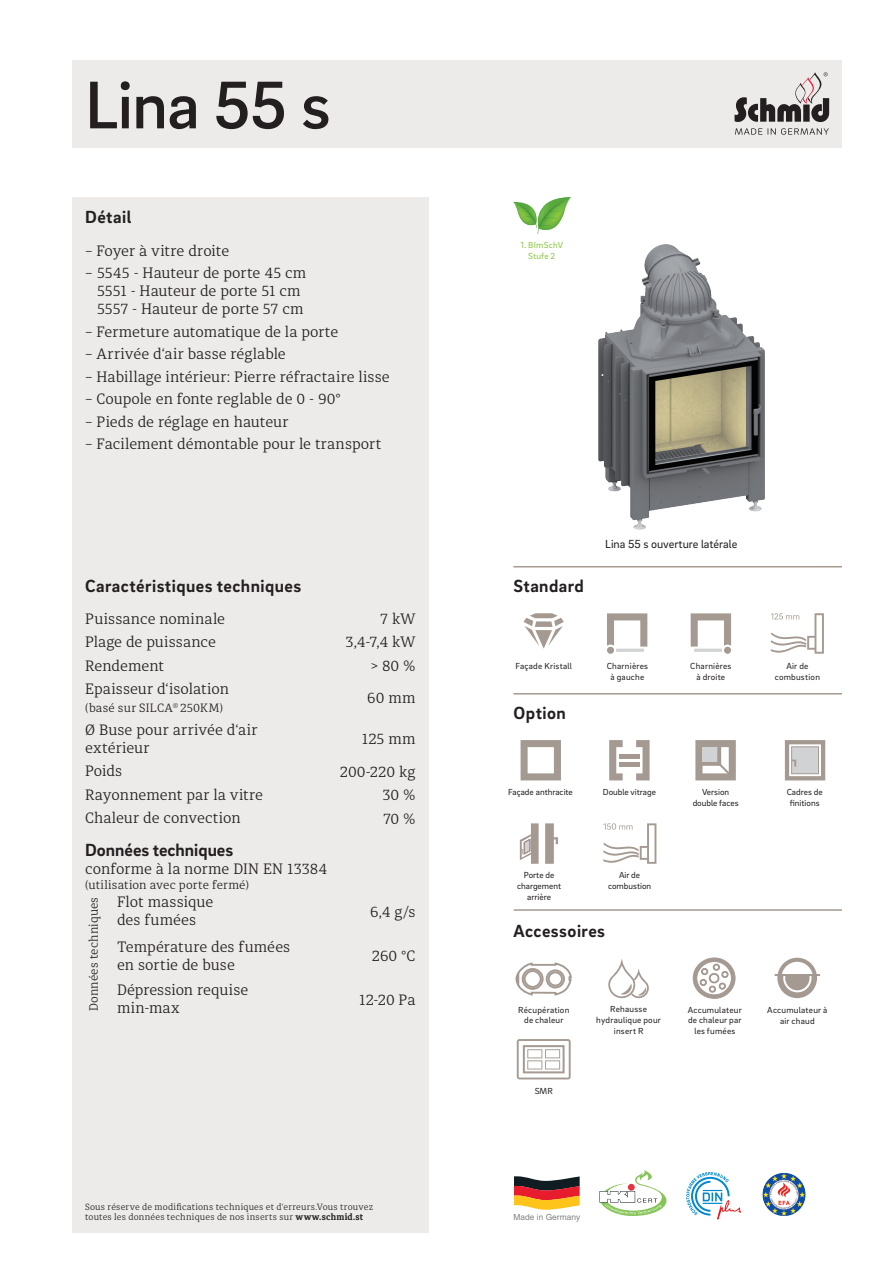
<style>
.page{position:relative;width:893px;height:1263px;background:#fff}
.page>*{position:absolute;margin:0;border:0;box-sizing:border-box;transform-origin:0 0}
.t1{font:500 69px "Brix Sans";letter-spacing:-.01em;color:#231f20}
.t2{font:700 18px "Brix Sans";letter-spacing:.025em;color:#231f20}
.t3{font:700 18px "Brix Sans";color:#231f20}
.t4{font:300 15px/18px "Diaria Pro";color:#231f20}
.t5{font:300 12px "Diaria Pro";letter-spacing:.01em;color:#231f20}
.t6{font:12px "Brix Sans";color:#231f20}
.t7{font:9px/10.8px "Brix Sans";letter-spacing:.025em;color:#231f20;text-align:center}
.t8{font:300 9px/10.8px "Diaria Pro";letter-spacing:.02em;color:#231f20}
.t9{font:9px/10.8px "Brix Sans";color:#231f20;text-align:center}
.t10{font:9px/10.8px "Brix Sans";letter-spacing:.025em;color:#8bc63e;text-align:center}
.t11{font:8.4px "Helvetica LT Std";color:#808285}
.s1{font-weight:700}
</style>
<div class="page">
<div style="left:72px;top:60px;width:770px;height:87px;background:#edebe9"></div>
<div style="left:72px;top:198px;width:356px;height:1035px;background:#edebe9"></div>
<svg style="left:686px;top:1172px;width:55px;height:48px"></svg>
<img style="left:763px;top:1173px;width:21px;height:15px">
<svg style="left:514px;top:1176px;width:66px;height:34px;background:#b57046"></svg>
<svg style="left:599px;top:1170px;width:67px;height:46px"></svg>
<svg style="left:735px;top:72px;width:94px;height:50px"></svg>
<svg style="left:735px;top:128px;width:94px;height:7px"></svg>
<img style="left:513px;top:198px;width:57px;height:36px">
<img style="left:598px;top:244px;width:167px;height:285px">
<svg style="left:523px;top:613px;width:41px;height:36px"></svg>
<svg style="left:771px;top:613px;width:53px;height:41px"></svg>
<svg style="left:521px;top:740px;width:40px;height:40px"></svg>
<svg style="left:517px;top:1039px;width:54px;height:40px"></svg>
<svg style="left:785px;top:740px;width:40px;height:40px"></svg>
<div style="left:791px;top:746px;width:28px;height:28px;border:1px solid #a59a92"></div>
<svg style="left:520px;top:823px;width:19px;height:41px"></svg>
<svg style="left:545px;top:823px;width:13px;height:41px"></svg>
<svg style="left:636px;top:740px;width:14px;height:40px"></svg>
<svg style="left:609px;top:740px;width:14px;height:40px"></svg>
<hr style="left:619px;top:754px;width:20px;height:4px;background:#a59a92">
<hr style="left:619px;top:762px;width:20px;height:4px;background:#a59a92">
<svg style="left:603px;top:823px;width:53px;height:41px"></svg>
<svg style="left:695px;top:740px;width:41px;height:40px"></svg>
<svg style="left:691px;top:613px;width:40px;height:39px"></svg>
<div style="left:724px;top:647px;width:7px;height:7px;background:#a59a92;border-radius:50%"></div>
<svg style="left:607px;top:613px;width:40px;height:39px"></svg>
<div style="left:607px;top:647px;width:7px;height:7px;background:#a59a92;border-radius:50%"></div>
<svg style="left:608px;top:959px;width:41px;height:39px"></svg>
<svg style="left:693px;top:957px;width:42px;height:42px"></svg>
<svg style="left:515px;top:962px;width:57px;height:34px"></svg>
<svg style="left:775px;top:958px;width:45px;height:40px"></svg>
<hr style="left:513px;top:566px;width:329px;height:1px;background:#a59a92">
<hr style="left:514px;top:909px;width:328px;height:2px;background:#a59a92">
<hr style="left:513px;top:693px;width:329px;height:1px;background:#a59a92">
<h1 class="t1" style="left:85px;top:60px;width:247px">Lina 55 s</h1>
<p class="t2" style="left:85px;top:205px;width:48px">Détail</p>
<p class="t4" style="left:85px;top:242px;width:146px">– Foyer à vitre droite</p>
<p class="t4" style="left:97px;top:264px;width:211px;text-indent:-12px">– 5545 - Hauteur de porte 45 cm<br>5551 - Hauteur de porte 51 cm<br>5557 - Hauteur de porte 57 cm</p>
<p class="t4" style="left:85px;top:323px;width:255px">– Fermeture automatique de la porte</p>
<p class="t4" style="left:85px;top:345px;width:202px">– Arrivée d‘air basse réglable</p>
<p class="t4" style="left:85px;top:368px;width:306px">– Habillage intérieur: Pierre réfractaire lisse</p>
<p class="t4" style="left:85px;top:390px;width:257px">– Coupole en fonte reglable de 0 - 90°</p>
<p class="t4" style="left:85px;top:413px;width:205px">– Pieds de réglage en hauteur</p>
<p class="t4" style="left:85px;top:435px;width:298px">– Facilement démontable pour le transport</p>
<p class="t2" style="left:85px;top:574px;width:218px">Caractéristiques techniques</p>
<p class="t4" style="left:85px;top:607px;width:145px;line-height:23.4px">Puissance nominale<br>Plage de puissance<br>Rendement<br>Epaisseur d‘isolation</p>
<p class="t5" style="left:85px;top:700px;width:139px">(basé sur SILCA<sup>®</sup> 250KM)</p>
<p class="t4" style="left:85px;top:721px;width:174px">Ø Buse pour arrivée d‘air extérieur</p>
<p class="t4" style="left:85px;top:759px;width:180px;line-height:23.2px">Poids<br>Rayonnement par la vitre<br>Chaleur de convection</p>
<p class="t3" style="left:85px;top:838px;width:150px">Données techniques</p>
<p class="t4" style="left:85px;top:860px;width:243px">conforme à la norme DIN EN 13384</p>
<p class="t5" style="left:85px;top:877px;width:165px">(utilisation avec porte fermé)</p>
<p class="t5" style="left:87px;top:1011px;width:116px;rotate:-90deg">Données techniques</p>
<p class="t4" style="left:117px;top:893px;width:98px">Flot massique des fumées</p>
<p class="t4" style="left:117px;top:937px;width:175px">Température des fumées en sortie de buse</p>
<p class="t4" style="left:117px;top:980px;width:133px">Dépression requise min-max</p>
<p class="t4" style="left:346px;top:607px;width:71px;line-height:23.4px;text-align:right">7 kW<br>3,4-7,4 kW &gt; 80 %</p>
<p class="t4" style="left:367px;top:689px;width:50px">60 mm</p>
<p class="t4" style="left:340px;top:723px;width:77px;line-height:32.7px;text-align:right">125 mm<br>200-220 kg</p>
<p class="t4" style="left:382px;top:784px;width:35px;line-height:23.2px">30 %<br>70 %</p>
<p class="t4" style="left:370px;top:903px;width:47px">6,4 g/s</p>
<p class="t4" style="left:372px;top:947px;width:45px">260 °C</p>
<p class="t4" style="left:359px;top:990px;width:58px">12-20 Pa</p>
<p class="t8" style="left:85px;top:1201px;width:290px">Sous réserve de modifications techniques et d‘erreurs.Vous trouvez toutes les données techniques de nos inserts sur <span class="s1">www.schmid.st</span></p>
<p class="t10" style="left:520px;top:239px;width:44px">1. BImSchV<br>Stufe 2</p>
<p class="t2" style="left:513px;top:574px;width:72px">Standard</p>
<p class="t6" style="left:605px;top:537px;width:134px">Lina 55 s ouverture latérale</p>
<p class="t7" style="left:607px;top:660px;width:43px">Charnières à gauche</p>
<p class="t7" style="left:690px;top:660px;width:43px">Charnières à droite</p>
<p class="t7" style="left:515px;top:661px;width:58px">Façade Kristall</p>
<p class="t7" style="left:775px;top:661px;width:47px">Air de combustion</p>
<p class="t2" style="left:514px;top:701px;width:54px">Option</p>
<p class="t9" style="left:508px;top:786px;width:66px">Façade anthracite</p>
<p class="t9" style="left:517px;top:869px;width:45px">Porte de chargement arrière</p>
<p class="t9" style="left:603px;top:786px;width:55px">Double vitrage</p>
<p class="t9" style="left:608px;top:869px;width:45px">Air de combustion</p>
<p class="t2" style="left:513px;top:919px;width:93px">Accessoires</p>
<p class="t9" style="left:693px;top:786px;width:47px">Version double faces</p>
<p class="t9" style="left:787px;top:786px;width:37px">Cadres de finitions</p>
<p class="t7" style="left:518px;top:1004px;width:53px">Récupération de chaleur</p>
<p class="t7" style="left:535px;top:1085px;width:19px">SMR</p>
<p class="t7" style="left:596px;top:1003px;width:66px">Rehausse hydraulique pour insert R</p>
<p class="t7" style="left:688px;top:1004px;width:55px">Accumulateur de chaleur par les fumées</p>
<p class="t7" style="left:767px;top:1004px;width:62px">Accumulateur à air chaud</p>
<p class="t11" style="left:513px;top:1212px;width:68px">Made in Germany</p>
</div>
